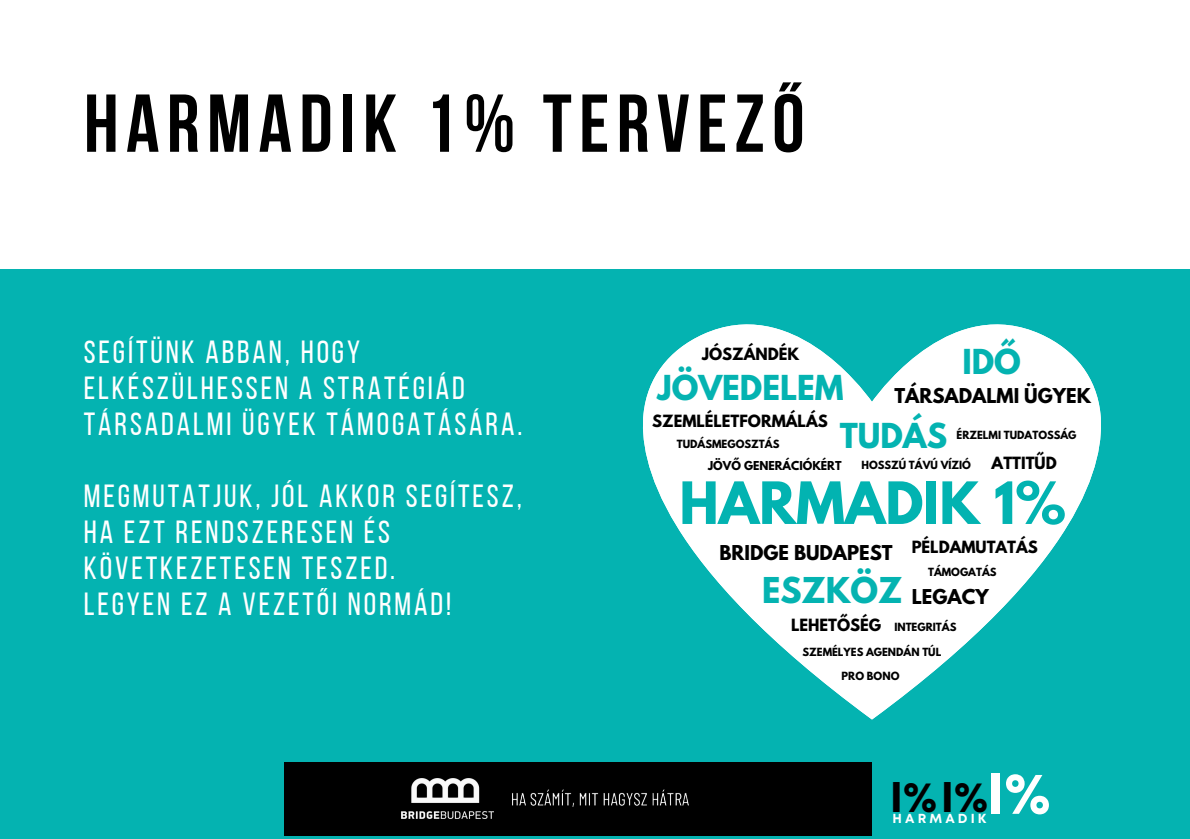
<style>
.page{position:relative;width:1190px;height:839px;background:#fff}
.page>*{position:absolute;margin:0;border:0;box-sizing:border-box;transform-origin:0 0}
.t1{font:700 81.8px "Bebas Neue";letter-spacing:.09em;color:#000}
.t2{font:700 58.4px "Mont";color:#fff}
.t3{font:700 51.6px "League Spartan";color:#02b3b1}
.t4{font:700 42.8px "Mont";color:#000}
.t5{font:32px/36px "Bebas Neue";letter-spacing:.09em;color:#fff}
.t6{font:700 31.6px "League Spartan";color:#04b3b1}
.t7{font:700 30.4px "League Spartan";color:#04b3b1}
.t8{font:700 18.2px "League Spartan";color:#000}
.t9{font:700 15px "League Spartan";color:#000}
.t10{font:700 13px "Mont";letter-spacing:.24em;color:#fff}
.t11{font:700 11px "League Spartan";color:#000}
.t12{font:700 10px "League Spartan";color:#000}
</style>
<div class="page">
<div style="left:0;top:269px;width:595px;height:569px;background:#04b3b1"></div>
<div style="left:595px;top:269px;width:595px;height:569px;background:#04b3b1"></div>
<div style="left:285px;top:761px;width:587px;height:74px;background:#000"></div>
<img style="left:402px;top:778px;width:91px;height:40px">
<img style="left:512px;top:789px;width:177px;height:18px">
<svg style="left:643px;top:324px;width:458px;height:395px;fill:#fff"></svg>
<h1 class="t1" style="left:84px;top:90px;width:722px">HARMADIK 1% TERVEZŐ</h1>
<p class="t5" style="left:84px;top:337px;width:440px">SEGÍTÜNK ABBAN, HOGY<br>ELKÉSZÜLHESSEN A STRATÉGIÁD<br>TÁRSADALMI ÜGYEK TÁMOGATÁSÁRA.</p>
<p class="t5" style="left:84px;top:481px;width:439px">MEGMUTATJUK, JÓL AKKOR SEGÍTESZ,<br>HA EZT RENDSZERESEN ÉS<br>KÖVETKEZETESEN TESZED.<br>LEGYEN EZ A VEZETŐI NORMÁD!</p>
<p class="t9" style="left:702px;top:346px;width:99px">JÓSZÁNDÉK</p>
<p class="t7" style="left:657px;top:372px;width:188px">JÖVEDELEM</p>
<p class="t7" style="left:962px;top:347px;width:60px">IDŐ</p>
<p class="t8" style="left:894px;top:386px;width:198px">TÁRSADALMI ÜGYEK</p>
<p class="t9" style="left:652px;top:413px;width:177px">SZEMLÉLETFORMÁLÁS</p>
<p class="t7" style="left:840px;top:420px;width:109px">TUDÁS</p>
<p class="t12" style="left:957px;top:430px;width:121px">ÉRZELMI TUDATOSSÁG</p>
<p class="t12" style="left:677px;top:439px;width:104px">TUDÁSMEGOSZTÁS</p>
<p class="t11" style="left:708px;top:460px;width:135px">JÖVŐ GENERÁCIÓKÉRT</p>
<p class="t12" style="left:861px;top:460px;width:111px">HOSSZÚ TÁVÚ VÍZIÓ</p>
<p class="t9" style="left:992px;top:456px;width:67px">ATTITŰD</p>
<h3 class="t3" style="left:679px;top:477px;width:388px">HARMADIK 1%</h3>
<p class="t8" style="left:719px;top:544px;width:175px">BRIDGE BUDAPEST</p>
<p class="t6" style="left:762px;top:574px;width:142px">ESZKÖZ</p>
<p class="t9" style="left:912px;top:539px;width:128px">PÉLDAMUTATÁS</p>
<p class="t12" style="left:928px;top:567px;width:70px">TÁMOGATÁS</p>
<p class="t8" style="left:912px;top:588px;width:79px">LEGACY</p>
<p class="t9" style="left:791px;top:617px;width:92px">LEHETŐSÉG</p>
<p class="t12" style="left:894px;top:622px;width:64px">INTEGRITÁS</p>
<p class="t12" style="left:803px;top:647px;width:140px">SZEMÉLYES AGENDÁN TÚL</p>
<p class="t12" style="left:842px;top:671px;width:59px">PRO BONO</p>
<h2 class="t2" style="left:986px;top:771px;width:66px">I%</h2>
<h3 class="t4" style="left:890px;top:781px;width:100px">I%I%</h3>
<p class="t10" style="left:893px;top:813px;width:95px">HARMADIK</p>
</div>
